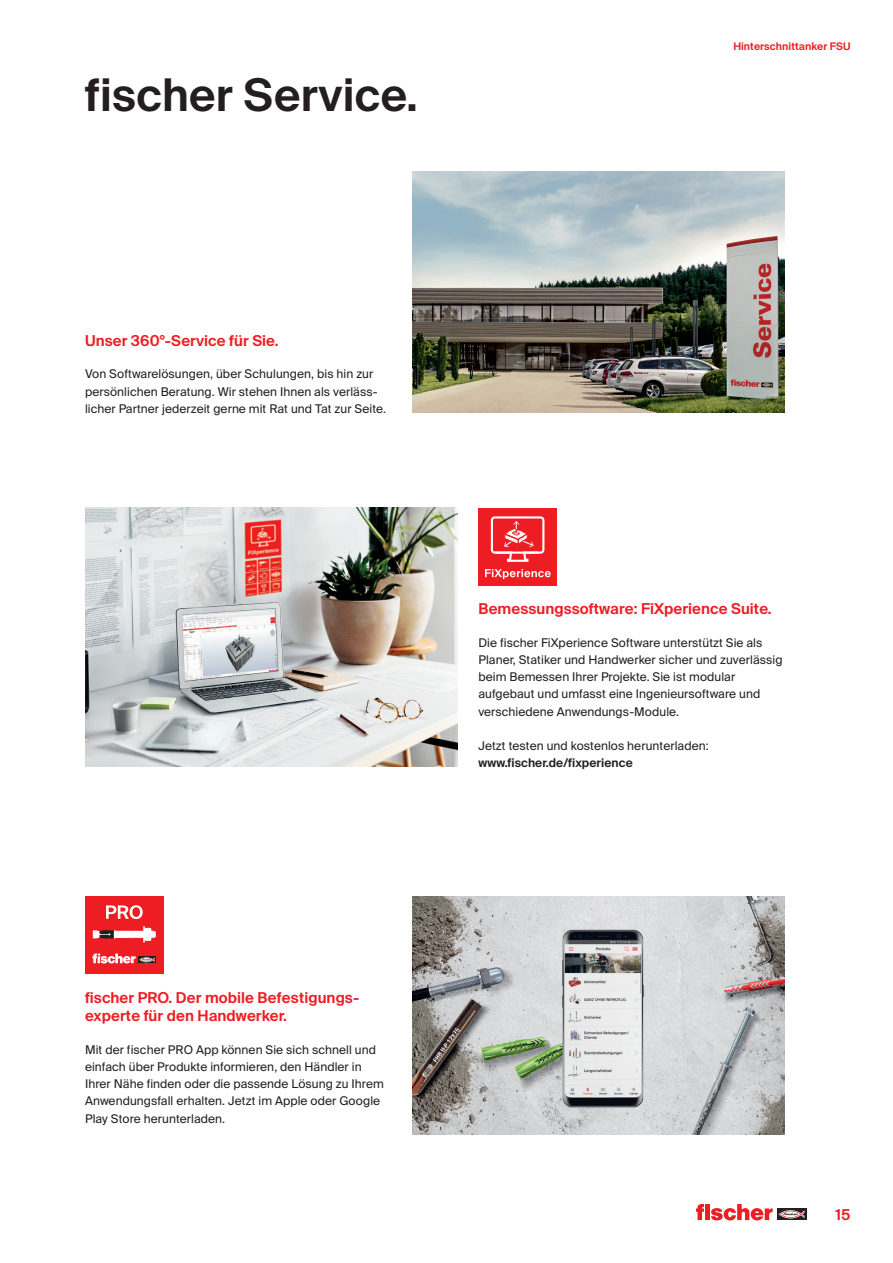
<style>
.page{position:relative;width:893px;height:1263px;background:#fff}
.page>*{position:absolute;margin:0;border:0;box-sizing:border-box;transform-origin:0 0}
.t1{font:600 45px "fischerstrong";letter-spacing:.005em;color:#231f20}
.t2{font:600 15px/18.8px "fischerstrong";letter-spacing:.005em;color:#ee1d23}
.t3{font:12px/17.2px "fischerstrong";letter-spacing:.005em;color:#231f20}
.t4{font:600 12px "fischerstrong";letter-spacing:.005em;color:#231f20}
.t5{font:600 10.5px "fischerstrong";letter-spacing:.005em;color:#ee1d23}
</style>
<div class="page">
<svg style="left:777px;top:1208px;width:29px;height:12px"></svg>
<svg style="left:779px;top:1210px;width:25px;height:8px"></svg>
<svg style="left:696px;top:1204px;width:77px;height:16px"></svg>
<div style="left:478px;top:508px;width:79px;height:77px;background:#ee1d23"></div>
<svg style="left:485px;top:569px;width:66px;height:10px"></svg>
<svg style="left:491px;top:516px;width:53px;height:46px"></svg>
<div style="left:85px;top:896px;width:79px;height:78px;background:#ee1d23"></div>
<div style="left:138px;top:956px;width:18px;height:7px;background:#231f20"></div>
<svg style="left:92px;top:953px;width:63px;height:10px"></svg>
<svg style="left:106px;top:905px;width:37px;height:14px"></svg>
<svg style="left:93px;top:926px;width:63px;height:16px"></svg>
<img style="left:413px;top:896px;width:372px;height:238px">
<img style="left:413px;top:171px;width:372px;height:242px">
<img style="left:85px;top:508px;width:372px;height:259px">
<img style="left:555px;top:926px;width:96px;height:185px">
<h1 class="t1" style="left:85px;top:70px;width:334px">fischer Service.</h1>
<p class="t5" style="left:733px;top:41px;width:119px">Hinterschnittanker FSU</p>
<p class="t2" style="left:85px;top:332px;width:195px">Unser 360°-Service für Sie.</p>
<p class="t3" style="left:85px;top:366px;width:302px">Von Softwarelösungen, über Schulungen, bis hin zur persönlichen Beratung. Wir stehen Ihnen als verläss&shy;licher Partner jederzeit gerne mit Rat und Tat zur Seite.</p>
<p class="t2" style="left:85px;top:988px;width:276px">fischer PRO. Der mobile Befestigungs&shy;experte für den Handwerker.</p>
<p class="t3" style="left:85px;top:1041px;width:300px">Mit der fischer PRO App können Sie sich schnell und einfach über Produkte informieren, den Händler in Ihrer Nähe finden oder die passende Lösung zu Ihrem Anwendungsfall erhalten. Jetzt im Apple oder Google Play Store herunterladen.</p>
<p class="t2" style="left:478px;top:600px;width:295px">Bemessungssoftware: FiXperience Suite.</p>
<p class="t3" style="left:478px;top:634px;width:306px">Die fischer FiXperience Software unterstützt Sie als Planer, Statiker und Handwerker sicher und zuverlässig beim Bemessen Ihrer Projekte. Sie ist modular aufgebaut und umfasst eine Ingenieursoftware und verschiedene Anwendungs-Module.</p>
<p class="t3" style="left:478px;top:737px;width:232px">Jetzt testen und kostenlos herunterladen:</p>
<p class="t4" style="left:478px;top:756px;width:156px">www.fischer.de/fixperience</p>
<p class="t2" style="left:835px;top:1206px;width:16px">15</p>
</div>
